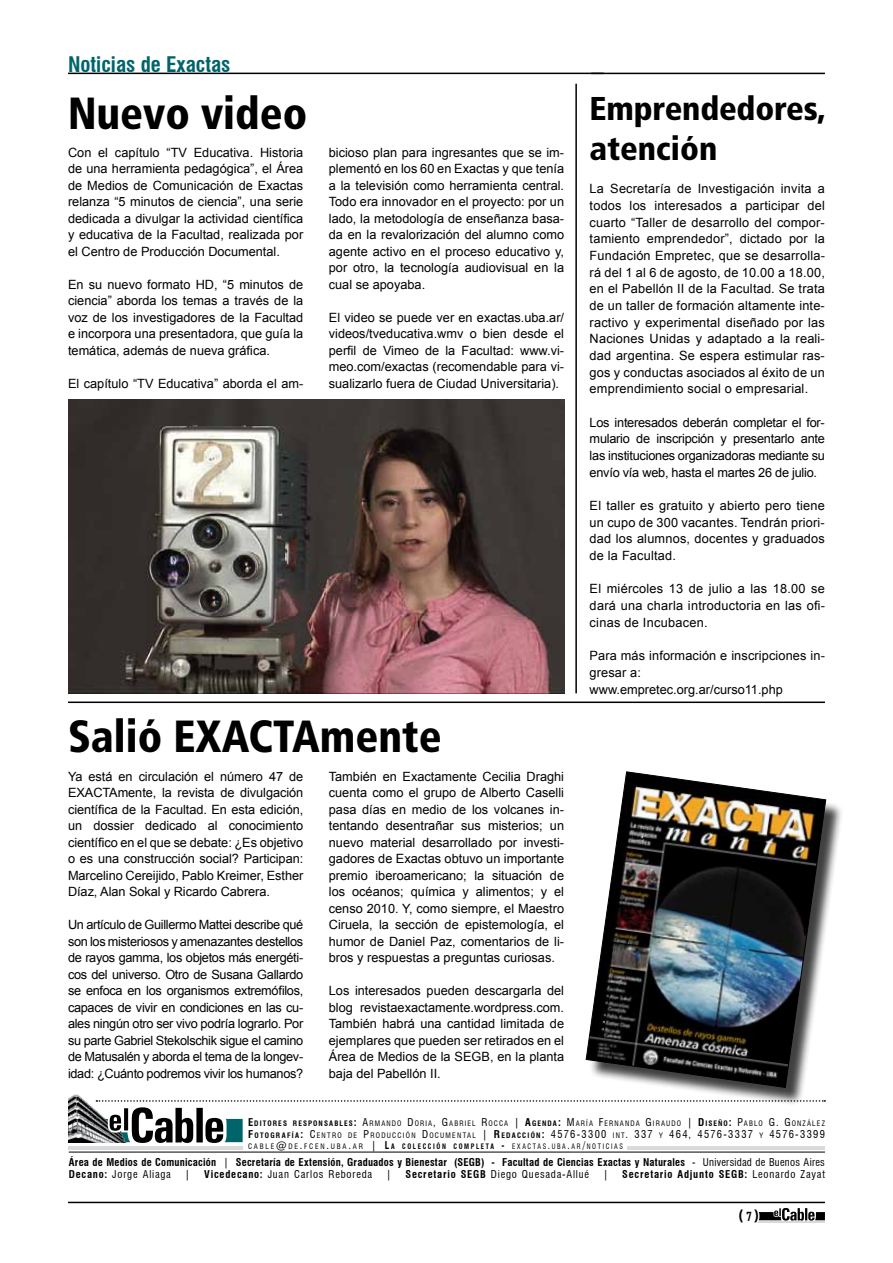
<style>
.page{position:relative;width:893px;height:1263px;background:#fff}
.page>*{position:absolute;margin:0;border:0;box-sizing:border-box;transform-origin:0 0}
.t1{font:900 condensed 45px "Frutiger";color:#000;scale:.95 1}
.t2{font:900 condensed 33px/39.8px "Frutiger";letter-spacing:-.005em;color:#000}
.t3{font:700 condensed 21px "Swiss 721 BT";color:#00646c}
.t4{font:700 15px "Agency FB";color:#000}
.t5{font:12.75px/16.5px "Arial";color:#000;text-align:justify}
.t6{font:700 condensed 10.5px/12.6px "Swiss 721 BT";letter-spacing:.02em;color:#000}
.t7{font:condensed 10.5px "Swiss 721 BT";letter-spacing:.125em;color:#000}
.t8{font:condensed 10.5px "Swiss 721 BT";letter-spacing:.075em;color:#000}
.t9{font:700 condensed 10.5px "Swiss 721 BT";letter-spacing:.075em;color:#000}
.t10{font:condensed 7.35px "Swiss 721 BT";letter-spacing:.155em;color:#000}
.t11{font:condensed 7.35px "Swiss 721 BT";letter-spacing:.245em;color:#000}
.s1{font-weight:700;font-size:10.5px}
.s2{font-weight:700}
.s3{font-size:10.5px}
.s4{font-weight:700;font-size:7.35px}
.s5{font-size:7.35px}
.s6{font-weight:400}
.s7{font-size:12px}
</style>
<div class="page">
<img style="left:68px;top:400px;width:496px;height:293px">
<img style="left:68px;top:1094px;width:16px;height:6px">
<svg style="left:68px;top:1100px;width:757px;height:123px"></svg>
<hr style="left:68px;top:73px;width:536px;height:1px;background:#000">
<hr style="left:591px;top:73px;width:234px;height:1px;background:#000">
<hr style="left:68px;top:701px;width:757px;height:2px;background:#000">
<div style="left:589px;top:774px;width:255px;height:332px;background:#000;opacity:.75"></div>
<img style="left:585px;top:771px;width:241px;height:317px">
<hr style="left:575px;top:84px;width:2px;height:609px;background:#000">
<h3 class="t3" style="left:68px;top:51px;width:164px">Noticias de Exactas</h3>
<h1 class="t1" style="left:68px;top:86px;width:253px">Nuevo video</h1>
<p class="t5" style="left:68px;top:144px;width:237px">Con el capítulo “TV Educativa. Historia de una herramienta pedagógica”, el Área de Medios de Comunicación de Exactas relanza “5 minutos de ciencia”, una serie dedicada a divulgar la actividad científica y educativa de la Facultad, realizada por el Centro de Producción Documental.</p>
<p class="t5" style="left:68px;top:276px;width:237px">En su nuevo formato HD, “5 minutos de ciencia” aborda los temas a través de la voz de los investigadores de la Facultad e incorpora una presentadora, que guía la temática, además de nueva gráfica.</p>
<p class="t5" style="left:68px;top:375px;width:237px">El capítulo “TV Educativa” aborda el am-</p>
<p class="t5" style="left:329px;top:144px;width:237px">bicioso plan para ingresantes que se im&shy;plementó en los 60 en Exactas y que tenía a la televisión como herramienta central.<br>Todo era innovador en el proyecto: por un lado, la metodología de enseñanza basa&shy;da en la revalorización del alumno como agente activo en el proceso educativo y, por otro, la tecnología audiovisual en la cual se apoyaba.</p>
<p class="t5" style="left:329px;top:309px;width:237px">El video se puede ver en exactas.uba.ar/ videos/tveducativa.wmv o bien desde el perfil de Vimeo de la Facultad: www.vi&shy;meo.com/exactas (recomendable para vi&shy;sualizarlo fuera de Ciudad Universitaria).</p>
<h1 class="t1" style="left:68px;top:709px;width:395px">Salió EXACTAmente</h1>
<p class="t5" style="left:68px;top:768px;width:237px">Ya está en circulación el número 47 de EXACTAmente, la revista de divulgación científica de la Facultad. En esta edición, un dossier dedicado al conocimiento científico en el que se debate: ¿Es objetivo o es una construcción social? Participan:<br>Marcelino Cereijido, Pablo Kreimer, Esther Díaz, Alan Sokal y Ricardo Cabrera.</p>
<p class="t5" style="left:68px;top:917px;width:237px">Un artículo de Guillermo Mattei describe qué son los misteriosos y amenazantes destellos de rayos gamma, los objetos más energéti&shy;cos del universo. Otro de Susana Gallardo se enfoca en los organismos extremófilos, capaces de vivir en condiciones en las cu&shy;ales ningún otro ser vivo podría lograrlo. Por su parte Gabriel Stekolschik sigue el camino de Matusalén y aborda el tema de la longev&shy;idad: ¿Cuánto podremos vivir los humanos?</p>
<p class="t5" style="left:329px;top:768px;width:237px">También en Exactamente Cecilia Draghi cuenta como el grupo de Alberto Caselli pasa días en medio de los volcanes in&shy;tentando desentrañar sus misterios; un nuevo material desarrollado por investi&shy;gadores de Exactas obtuvo un importante premio iberoamericano; la situación de los océanos; química y alimentos; y el censo 2010. Y, como siempre, el Maestro Ciruela, la sección de epistemología, el humor de Daniel Paz, comentarios de li&shy;bros y respuestas a preguntas curiosas.</p>
<p class="t5" style="left:329px;top:983px;width:237px">Los interesados pueden descargarla del blog revistaexactamente.wordpress.com.<br>También habrá una cantidad limitada de ejemplares que pueden ser retirados en el Área de Medios de la SEGB, en la planta baja del Pabellón II.</p>
<h2 class="t2" style="left:590px;top:89px;width:238px">Emprendedores, atención</h2>
<p class="t5" style="left:590px;top:181px;width:237px">La Secretaría de Investigación invita a todos los interesados a participar del cuarto “Taller de desarrollo del compor&shy;tamiento emprendedor”, dictado por la Fundación Empretec, que se desarrolla&shy;rá del 1 al 6 de agosto, de 10.00 a 18.00, en el Pabellón II de la Facultad. Se trata de un taller de formación altamente inte&shy;ractivo y experimental diseñado por las Naciones Unidas y adaptado a la reali&shy;dad argentina. Se espera estimular ras&shy;gos y conductas asociados al éxito de un emprendimiento social o empresarial.</p>
<p class="t5" style="left:590px;top:414px;width:237px">Los interesados deberán completar el for&shy;mulario de inscripción y presentarlo ante las instituciones organizadoras mediante su envío vía web, hasta el martes 26 de julio.</p>
<p class="t5" style="left:590px;top:497px;width:237px">El taller es gratuito y abierto pero tiene un cupo de 300 vacantes. Tendrán priori&shy;dad los alumnos, docentes y graduados de la Facultad.</p>
<p class="t5" style="left:590px;top:581px;width:237px">El miércoles 13 de julio a las 18.00 se dará una charla introductoria en las ofi&shy;cinas de Incubacen.</p>
<p class="t5" style="left:590px;top:647px;width:237px;text-align:left">Para más información e inscripciones in&shy;gresar a: www.empretec.org.ar/curso11.php</p>
<p class="t10" style="left:248px;top:1119px;width:578px"><span class="s1">E</span><span class="s2">DITORES RESPONSABLES</span><span class="s1">:</span> <span class="s3">A</span>RMANDO <span class="s3">D</span>ORIA<span class="s3">, G</span>ABRIEL <span class="s3">R</span>OCCA <span class="s3">|</span> <span class="s1">A</span><span class="s2">GENDA</span><span class="s1">:</span> <span class="s3">M</span>ARÍA <span class="s3">F</span>ERNANDA <span class="s3">G</span>IRAUDO <span class="s3">|</span> <span class="s1">D</span> <span class="s2">ISEÑO</span><span class="s1">:</span> <span class="s3">P</span>ABLO <span class="s3">G. G</span>ONZÁLEZ</p>
<p class="t7" style="left:248px;top:1127px;width:578px"><span class="s2">F</span><span class="s4">OTOGRAFÍA</span><span class="s2">:</span> C<span class="s5">ENTRO DE</span> P<span class="s5">RODUCCIÓN</span> D <span class="s5">OCUMENTAL</span> | <span class="s2">R</span><span class="s4">EDACCIÓN</span><span class="s2">:</span> 4576-3300 <span class="s5">INT</span>. 337 <span class="s5">Y</span> 464, 4576-3337 <span class="s5">Y</span> 4576-3399</p>
<p class="t11" style="left:248px;top:1142px;width:376px">CABLE<span class="s3">@</span>DE<span class="s3">.</span>FCEN<span class="s3">.</span>UBA<span class="s3">.</span>AR <span class="s3">|</span> <span class="s1">L</span> <span class="s2">A COLECCIÓN COMPLE TA</span> <span class="s1">-</span> EXACTAS<span class="s3">.</span>UBA<span class="s3">.</span>AR<span class="s3">/</span>NOTICIAS</p>
<p class="t6" style="left:69px;top:1155px;width:758px">Área de Medios de Comunicación <span class="s6">|</span> Secretaría de Extensión, Graduados y Bienestar (SEGB) - Facultad de Ciencias Exactas y Naturales <span class="s6">- Universidad de Buenos Aires<br></span>Decano: <span class="s6">Jorge Aliaga</span></p>
<p class="t8" style="left:185px;top:1168px;width:7px">|</p>
<p class="t8" style="left:204px;top:1168px;width:170px"><span class="s2">Vicedecano:</span> Juan Carlos Reboreda</p>
<p class="t8" style="left:386px;top:1168px;width:7px">|</p>
<p class="t8" style="left:405px;top:1168px;width:185px"><span class="s2">Secretario SEGB</span> Diego Quesada-Allué</p>
<p class="t8" style="left:603px;top:1168px;width:7px">|</p>
<p class="t9" style="left:622px;top:1168px;width:204px">Secretario Adjunto SEGB: <span class="s6">Leonardo Zayat</span></p>
<p class="t4" style="left:739px;top:1206px;width:21px">( <span class="s7">7</span> )</p>
</div>
